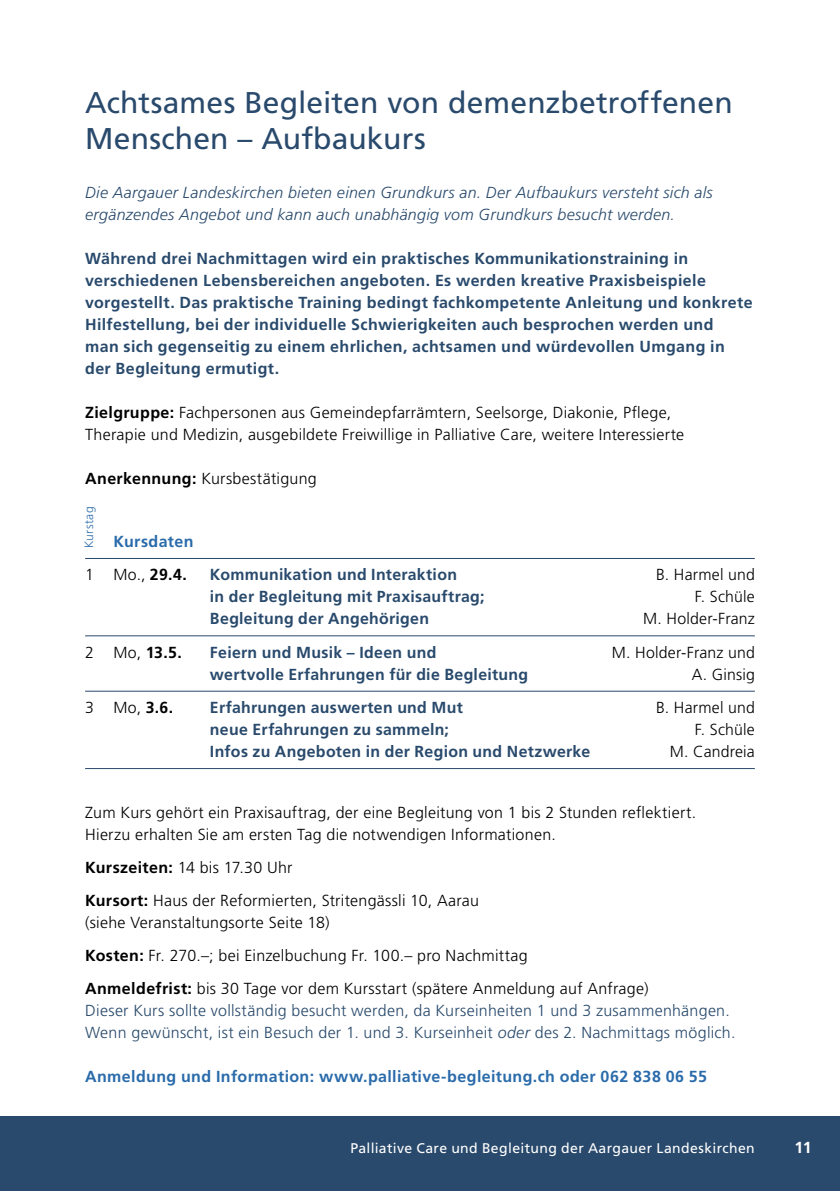
<style>
.page{position:relative;width:840px;height:1191px;background:#fff}
.page>*{position:absolute;margin:0;border:0;box-sizing:border-box;transform-origin:0 0}
.titel_2{font:30px/36px "Frutiger LT Pro";letter-spacing:.005em;color:#294a6c}
.text{font:300 16px/22px "Frutiger LT Pro";letter-spacing:.015em;color:#000}
.text-2{font:700 16px/22px "Frutiger LT Pro";letter-spacing:.02em;color:#294a6c}
.text-3{font:300 16px/22px "Frutiger LT Pro";letter-spacing:.015em;color:#294a6c}
.text-4{font:italic 300 16px/22px "Frutiger LT Pro";letter-spacing:.015em;color:#294a6c}
.text-5{font:700 16px "Frutiger LT Pro";letter-spacing:.025em;color:#2a6baa}
.text-6{font:700 16px "Frutiger LT Pro";color:#000}
.text-7{font:700 16px "Frutiger LT Pro";color:#fff}
.t1{font:14px "Frutiger LT Pro";letter-spacing:.025em;color:#fff}
.text-8{font:300 12px "Frutiger LT Pro";letter-spacing:.03em;color:#2a6baa}
.s1{font-weight:700}
.s2{font-weight:300}
.s3{font-style:italic}
</style>
<div class="page">
<div style="left:0;top:1116px;width:839px;height:75px;background:#294a6c"></div>
<hr style="left:85px;top:558px;width:669px;height:1px;background:#294a6c">
<hr style="left:85px;top:635px;width:669px;height:1px;background:#294a6c">
<hr style="left:85px;top:691px;width:669px;height:1px;background:#294a6c">
<hr style="left:85px;top:768px;width:669px;height:1px;background:#294a6c">
<p class="titel_2" style="left:85px;top:85px;width:648px">Achtsames Begleiten von demenzbetroffenen<br>Menschen – Aufbaukurs</p>
<p class="text-4" style="left:85px;top:181px;width:628px">Die Aargauer Landeskirchen bieten einen Grundkurs an. Der Aufbaukurs versteht sich als ergänzendes Angebot und kann auch unabhängig vom Grundkurs besucht werden.</p>
<p class="text-2" style="left:85px;top:247px;width:668px">Während drei Nachmittagen wird ein praktisches Kommunikationstraining in verschiedenen Lebensbereichen angeboten. Es werden kreative Praxisbeispiele vorgestellt. Das praktische Training bedingt fachkompetente Anleitung und konkrete Hilfestellung, bei der individuelle Schwierigkeiten auch besprochen werden und<br>man sich gegenseitig zu einem ehrlichen, achtsamen und würdevollen Umgang in der Begleitung ermutigt.</p>
<p class="text" style="left:85px;top:401px;width:600px"><span class="s1">Zielgruppe:</span> Fachpersonen aus Gemeindepfarrämtern, Seelsorge, Diakonie, Pflege,<br>Therapie und Medizin, ausgebildete Freiwillige in Palliative Care, weitere Interessierte</p>
<p class="text" style="left:85px;top:467px;width:233px"><span class="s1">Anerkennung:</span> Kursbestätigung</p>
<p class="text-8" style="left:82px;top:548px;width:43px;rotate:-90deg">Kurstag</p>
<p class="text-5" style="left:113px;top:532px;width:82px">Kursdaten</p>
<p class="text" style="left:85px;top:564px;width:103px">1 Mo., <span class="s1">29.4.</span></p>
<p class="text-2" style="left:210px;top:563px;width:248px">Kommunikation und Interaktion</p>
<p class="text" style="left:655px;top:564px;width:100px">B. Harmel und</p>
<p class="text-2" style="left:210px;top:585px;width:276px">in der Begleitung mit Praxisauftrag;</p>
<p class="text" style="left:694px;top:586px;width:61px">F. Schüle</p>
<p class="text-2" style="left:210px;top:607px;width:220px">Begleitung der Angehörigen</p>
<p class="text" style="left:642px;top:608px;width:113px">M. Holder-Franz</p>
<p class="text-6" style="left:85px;top:642px;width:98px"><span class="s2">2 Mo,</span> 13.5.</p>
<p class="text-2" style="left:210px;top:641px;width:228px">Feiern und Musik – Ideen und</p>
<p class="text" style="left:611px;top:641px;width:144px">M. Holder-Franz und</p>
<p class="text-2" style="left:210px;top:663px;width:319px">wertvolle Erfahrungen für die Begleitung</p>
<p class="text" style="left:691px;top:663px;width:65px">A. Ginsig</p>
<p class="text" style="left:85px;top:696px;width:90px">3 Mo, <span class="s1">3.6.</span></p>
<p class="text-2" style="left:210px;top:696px;width:254px">Erfahrungen auswerten und Mut</p>
<p class="text" style="left:655px;top:696px;width:100px">B. Harmel und</p>
<p class="text-2" style="left:210px;top:718px;width:240px">neue Erfahrungen zu sammeln;</p>
<p class="text" style="left:694px;top:718px;width:61px">F. Schüle</p>
<p class="text-2" style="left:210px;top:740px;width:381px">Infos zu Angeboten in der Region und Netzwerke</p>
<p class="text" style="left:669px;top:740px;width:86px">M. Candreia</p>
<p class="text" style="left:85px;top:801px;width:612px">Zum Kurs gehört ein Praxisauftrag, der eine Begleitung von 1 bis 2 Stunden reflektiert.<br>Hierzu erhalten Sie am ersten Tag die notwendigen Informationen.</p>
<p class="text" style="left:85px;top:856px;width:209px"><span class="s1">Kurszeiten:</span> 14 bis 17.30 Uhr</p>
<p class="text" style="left:85px;top:889px;width:395px"><span class="s1">Kursort:</span> Haus der Reformierten, Stritengässli 10, Aarau (siehe Veranstaltungsorte Seite 18)</p>
<p class="text" style="left:85px;top:944px;width:444px"><span class="s1">Kosten:</span> Fr. 270.–; bei Einzelbuchung Fr. 100.– pro Nachmittag</p>
<p class="text" style="left:85px;top:977px;width:564px"><span class="s1">Anmeldefrist:</span> bis 30 Tage vor dem Kursstart (spätere Anmeldung auf Anfrage)</p>
<p class="text-3" style="left:85px;top:999px;width:651px">Dieser Kurs sollte vollständig besucht werden, da Kurseinheiten 1 und 3 zusammenhängen.<br>Wenn gewünscht, ist ein Besuch der 1. und 3. Kurseinheit <span class="s3">oder</span> des 2. Nachmittags möglich.</p>
<p class="text-5" style="left:85px;top:1066px;width:623px">Anmeldung und Information: www.palliative-begleitung.ch oder 062 838 06 55</p>
<p class="t1" style="left:350px;top:1140px;width:405px">Palliative Care und Begleitung der Aargauer Landeskirchen</p>
<p class="text-7" style="left:793px;top:1138px;width:19px">11</p>
</div>
